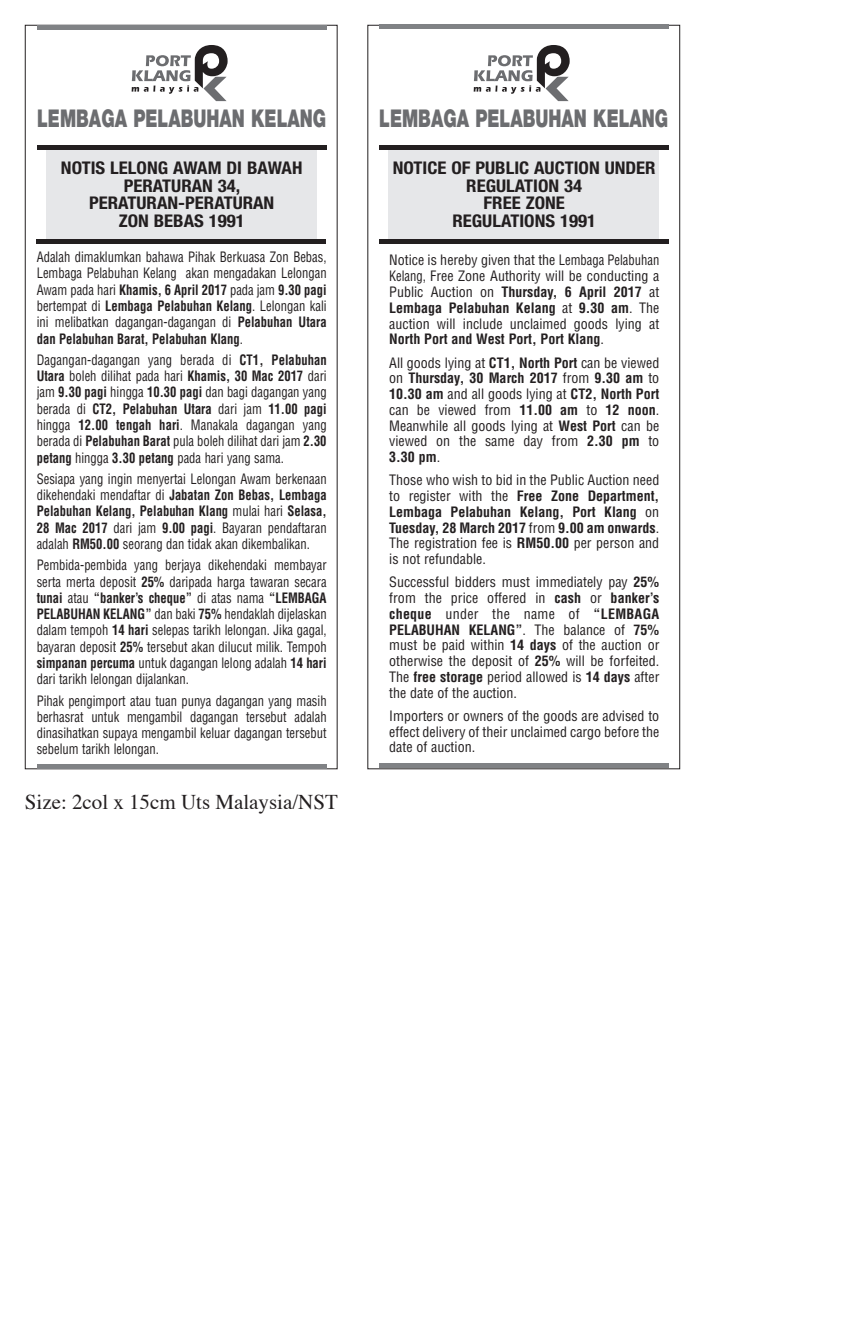
<style>
.page{position:relative;width:844px;height:1340px;background:#fff}
.page>*{position:absolute;margin:0;border:0;box-sizing:border-box;transform-origin:0 0}
.t1{font:900 24.5px "Helvetica Neue LT Std";color:#6c6d70;scale:.7 1}
.t2{font:21px "Times";color:#231f20}
.t3{font:700 condensed 17.5px/17.5px "Helvetica Neue LT Std";color:#231f20;text-align:center;scale:1.07 1}
.t4{font:condensed 14px/16.3px "Helvetica LT Std";color:#231f20;text-align:justify;scale:.9 1}
.t5{font:condensed 14px/15.8px "Helvetica LT Std";color:#231f20;text-align:justify}
.s1{font-weight:700}
</style>
<div class="page">
<div style="left:47px;top:147px;width:269px;height:93px;background:#e6e7e9"></div>
<div style="left:388px;top:147px;width:270px;height:93px;background:#e6e7e9"></div>
<svg style="left:131px;top:45px;width:96px;height:56px"></svg>
<svg style="left:473px;top:45px;width:96px;height:56px"></svg>
<div style="left:379px;top:239px;width:290px;height:5px;background:#231f20"></div>
<div style="left:36px;top:239px;width:290px;height:5px;background:#231f20"></div>
<div style="left:379px;top:24px;width:290px;height:5px;background:#808285"></div>
<div style="left:37px;top:25px;width:289px;height:5px;background:#808285"></div>
<div style="left:379px;top:763px;width:290px;height:5px;background:#808285"></div>
<div style="left:37px;top:764px;width:289px;height:5px;background:#808285"></div>
<div style="left:37px;top:145px;width:289px;height:5px;background:#231f20"></div>
<div style="left:379px;top:145px;width:290px;height:5px;background:#231f20"></div>
<h1 class="t1" style="left:37px;top:104px;width:414px">LEMBAGA PELABUHAN KELANG</h1>
<h1 class="t1" style="left:379px;top:104px;width:414px">LEMBAGA PELABUHAN KELANG</h1>
<p class="t3" style="left:61px;top:159px;width:227px">NOTIS LELONG AWAM DI BAWAH<br>PERATURAN 34,<br>PERATURAN-PERATURAN<br>ZON BEBAS 1991</p>
<p class="t3" style="left:392px;top:159px;width:247px">NOTICE OF PUBLIC AUCTION UNDER<br>REGULATION 34<br>FREE ZONE<br>REGULATIONS 1991</p>
<p class="t4" style="left:37px;top:249px;width:323px">Adalah dimaklumkan bahawa Pihak Berkuasa Zon Bebas, Lembaga Pelabuhan Kelang akan mengadakan Lelongan Awam pada hari <span class="s1">Khamis, 6 April 2017</span> pada jam <span class="s1">9.30 pagi </span>bertempat di <span class="s1">Lembaga Pelabuhan Kelang</span>. Lelongan kali ini melibatkan dagangan-dagangan di <span class="s1">Pelabuhan Utara dan Pelabuhan Barat, Pelabuhan Klang</span>.</p>
<p class="t4" style="left:37px;top:351px;width:324px">Dagangan-dagangan yang berada di <span class="s1">CT1, Pelabuhan Utara</span> boleh dilihat pada hari <span class="s1">Khamis, 30 Mac 2017</span> dari jam <span class="s1">9.30 pagi</span> hingga <span class="s1">10.30 pagi</span> dan bagi dagangan yang berada di <span class="s1">CT2, Pelabuhan Utara</span> dari jam <span class="s1">11.00 pagi </span>hingga <span class="s1">12.00 tengah hari</span>. Manakala dagangan yang berada di <span class="s1">Pelabuhan Barat</span> pula boleh dilihat dari jam <span class="s1">2.30 petang</span> hingga <span class="s1">3.30 petang</span> pada hari yang sama.</p>
<p class="t4" style="left:37px;top:470px;width:323px">Sesiapa yang ingin menyertai Lelongan Awam berkenaan dikehendaki mendaftar di <span class="s1">Jabatan Zon Bebas, Lembaga Pelabuhan Kelang, Pelabuhan Klang</span> mulai hari <span class="s1">Selasa, 28 Mac 2017</span> dari jam <span class="s1">9.00 pagi</span>. Bayaran pendaftaran adalah <span class="s1">RM50.00</span> seorang dan tidak akan dikembalikan.</p>
<p class="t4" style="left:37px;top:557px;width:323px">Pembida-pembida yang berjaya dikehendaki membayar serta merta deposit <span class="s1">25%</span> daripada harga tawaran secara <span class="s1">tunai</span> atau <span class="s1">“banker’s cheque”</span> di atas nama <span class="s1">“LEMBAGA PELABUHAN KELANG”</span> dan baki <span class="s1">75%</span> hendaklah dijelaskan dalam tempoh <span class="s1">14 hari</span> selepas tarikh lelongan. Jika gagal, bayaran deposit <span class="s1">25%</span> tersebut akan dilucut milik. Tempoh <span class="s1">simpanan percuma</span> untuk dagangan lelong adalah <span class="s1">14 hari </span>dari tarikh lelongan dijalankan.</p>
<p class="t4" style="left:37px;top:692px;width:323px">Pihak pengimport atau tuan punya dagangan yang masih berhasrat untuk mengambil dagangan tersebut adalah dinasihatkan supaya mengambil keluar dagangan tersebut sebelum tarikh lelongan.</p>
<h2 class="t2" style="left:25px;top:782px;width:314px">Size: 2col x 15cm Uts Malaysia/NST</h2>
<p class="t5" style="left:389px;top:252px;width:271px">Notice is hereby given that the Lembaga Pelabuhan Kelang, Free Zone Authority will be conducting a Public Auction on <span class="s1">Thursday, 6 April 2017</span> at <span class="s1">Lembaga Pelabuhan Kelang</span> at <span class="s1">9.30 am</span>. The auction will include unclaimed goods lying at <span class="s1">North Port and West Port, Port Klang</span>.</p>
<p class="t5" style="left:389px;top:354px;width:271px">All goods lying at <span class="s1">CT1, North Port</span> can be viewed on <span class="s1">Thursday, 30 March 2017</span> from <span class="s1">9.30 am</span> to <span class="s1">10.30 am</span> and all goods lying at <span class="s1">CT2, North Port </span>can be viewed from <span class="s1">11.00 am</span> to <span class="s1">12 noon</span>.<br>Meanwhile all goods lying at <span class="s1">West Port</span> can be viewed on the same day from <span class="s1">2.30 pm</span> to <span class="s1">3.30 pm</span>.</p>
<p class="t5" style="left:389px;top:472px;width:271px">Those who wish to bid in the Public Auction need to register with the <span class="s1">Free Zone Department, Lembaga Pelabuhan Kelang, Port Klang</span> on <span class="s1">Tuesday, 28 March 2017</span> from <span class="s1">9.00 am onwards</span>.<br>The registration fee is <span class="s1">RM50.00</span> per person and is not refundable.</p>
<p class="t5" style="left:389px;top:574px;width:271px">Successful bidders must immediately pay <span class="s1">25% </span>from the price offered in <span class="s1">cash</span> or <span class="s1">banker’s cheque</span> under the name of <span class="s1">“LEMBAGA PELABUHAN KELANG”</span>. The balance of <span class="s1">75% </span>must be paid within <span class="s1">14 days</span> of the auction or otherwise the deposit of <span class="s1">25%</span> will be forfeited.<br>The <span class="s1">free storage</span> period allowed is <span class="s1">14 days</span> after the date of the auction.</p>
<p class="t5" style="left:389px;top:707px;width:271px">Importers or owners of the goods are advised to effect delivery of their unclaimed cargo before the date of auction.</p>
</div>
